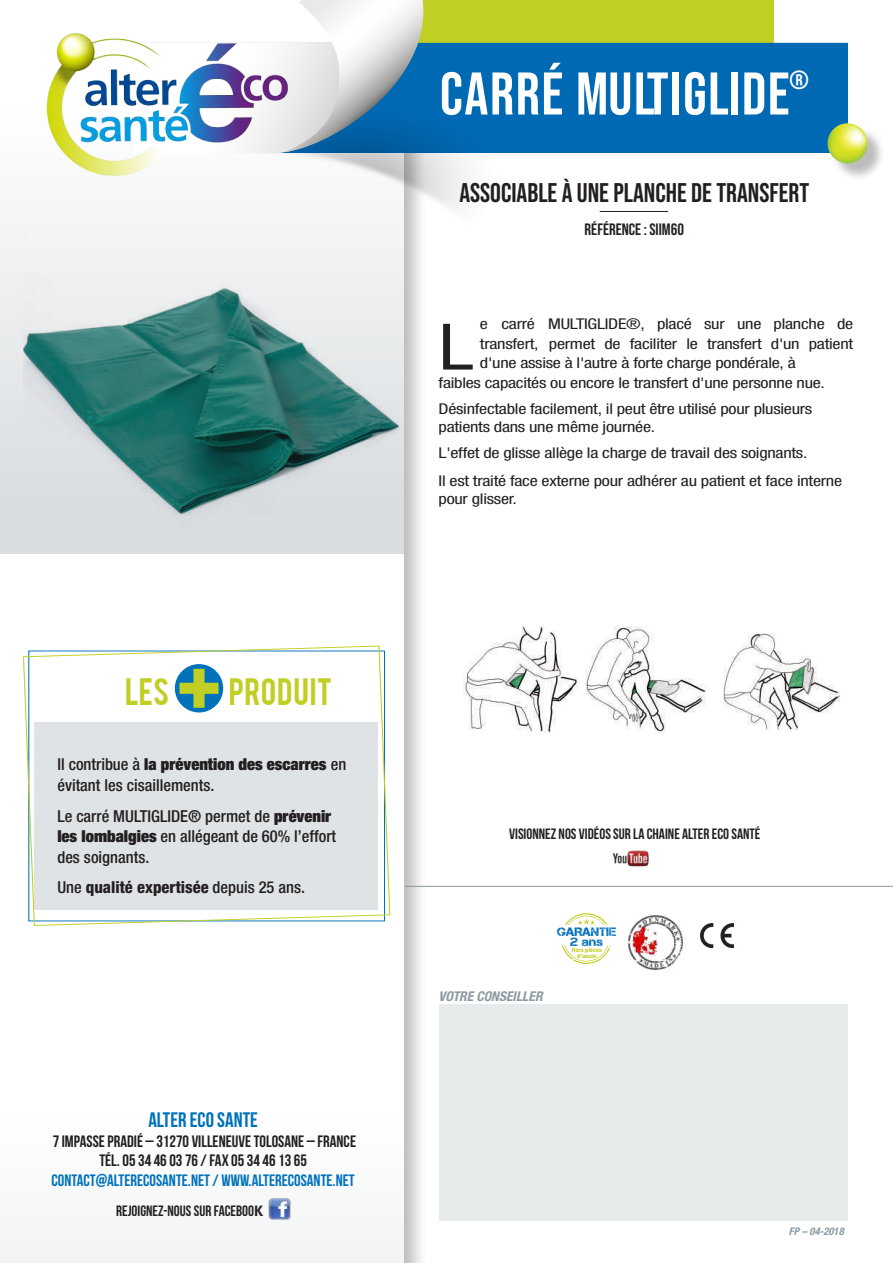
<style>
.page{position:relative;width:893px;height:1263px;background:#fff}
.page>*{position:absolute;margin:0;border:0;box-sizing:border-box;transform-origin:0 0}
.t1{font:condensed 64.05px "Helvetica Neue LT Std";color:#231f20;scale:1.22 1}
.t2{font:60px "Bebas Neue";letter-spacing:.025em;color:#fff}
.t3{font:30px "Bebas";letter-spacing:.015em;color:#c1ce23}
.t4{font:27px "Bebas Neue";color:#231f20}
.t5{font:26.25px "Bebas Neue";color:#fff}
.t6{font:21px "Bebas Neue";color:#0072bc}
.t7{font:500 condensed 16.5px/20.5px "Helvetica Neue LT Std";color:#231f20}
.t8{font:16.5px/19.8px "Bebas Neue";color:#231f20;text-align:center}
.t9{font:16.5px "Bebas Neue";color:#0072bc}
.t10{font:800 condensed 16.5px "Helvetica Neue LT Std";color:#231f20}
.t11{font:15px "Bebas Neue";color:#231f20}
.t12{font:condensed 14.85px/17.9px "Helvetica Neue LT Std";letter-spacing:-.015em;color:#231f20;scale:1.22 1}
.t13{font:italic 700 condensed 13.5px "Helvetica Neue LT Std";color:#8c99a1}
.t14{font:12.15px/10.5px "Capture Smallz";color:#0072bc;text-align:center;scale:1.09 1}
.t15{font:italic 700 condensed 10.5px "Helvetica Neue LT Std";color:#8c99a1}
.t16{font:700 condensed 6px/6px "Helvetica Neue LT Std";color:#c1ce23;text-align:center;scale:1.09 1}
.s1{font-weight:900}
.s2{font-weight:500}
.s3{font-family:"Meta";font-weight:700}
.s4{font-style:inherit}
</style>
<div class="page">
<div style="left:0;top:0;width:428px;height:1263px;background:#231f20;opacity:.3"></div>
<div style="left:0;top:0;width:403px;height:1263px;background:#fff"></div>
<div style="left:383px;top:0;width:391px;height:44px;background:#c1ce23"></div>
<div style="left:1px;top:1112px;width:403px;height:151px;background:#f8f9f9"></div>
<svg style="left:23px;top:645px;width:368px;height:281px"></svg>
<div style="left:34px;top:722px;width:344px;height:187px;background:#e0e3e6"></div>
<div style="left:175px;top:664px;width:48px;height:48px;background:#0072bc;border-radius:50%"></div>
<svg style="left:179px;top:669px;width:40px;height:39px"></svg>
<div style="left:1px;top:103px;width:403px;height:451px;background:linear-gradient(to bottom,#fffffe,#d5d9dd)"></div>
<div style="left:439px;top:1004px;width:408px;height:216px;background:#e8ebec"></div>
<img style="left:268px;top:1198px;width:22px;height:22px">
<img style="left:24px;top:226px;width:379px;height:309px">
<div style="left:643px;top:43px;width:204px;height:110px;background:#0069b4"></div>
<img style="left:208px;top:42px;width:435px;height:252px">
<svg style="left:299px;top:0;width:125px;height:154px"></svg>
<img style="left:38px;top:24px;width:264px;height:159px">
<hr style="left:600px;top:211px;width:68px;height:1px;background:#231f20">
<div style="left:830px;top:126px;width:56px;height:56px;background:#231f20;opacity:.3"></div>
<svg style="left:827px;top:123px;width:40px;height:40px;background:#c9da6f"></svg>
<img style="left:701px;top:924px;width:33px;height:23px">
<svg style="left:562px;top:945px;width:49px;height:19px"></svg>
<svg style="left:565px;top:913px;width:43px;height:12px"></svg>
<img style="left:628px;top:914px;width:57px;height:57px">
<img style="left:613px;top:850px;width:36px;height:17px">
<hr style="left:405px;top:886px;width:488px;height:1px;background:#8c99a1">
<img style="left:463px;top:626px;width:114px;height:107px">
<img style="left:585px;top:626px;width:121px;height:107px">
<img style="left:723px;top:633px;width:117px;height:98px">
<h3 class="t3" style="left:125px;top:670px;width:46px">LES</h3>
<h3 class="t3" style="left:229px;top:670px;width:105px">PRODUIT</h3>
<p class="t7" style="left:57px;top:753px;width:290px;line-height:21px">Il contribue à <span class="s1">la prévention des escarres</span> en évitant les cisaillements.</p>
<p class="t7" style="left:57px;top:805px;width:280px">Le carré MULTIGLIDE® permet de <span class="s1">prévenir les lombalgies</span> en allégeant de 60% l’effort des soignants.</p>
<p class="t10" style="left:57px;top:877px;width:249px"><span class="s2">Une</span> qualité expertisée <span class="s2">depuis 25 ans.</span></p>
<h3 class="t6" style="left:148px;top:1108px;width:111px">ALTER ECO SANTE</h3>
<p class="t8" style="left:53px;top:1131px;width:305px">7 IMPASSE PRADIÉ – 31270 VILLENEUVE TOLOSANE – FRANCE<br>TÉL. 05 34 46 03 76 / FAX 05 34 46 13 65</p>
<p class="t9" style="left:52px;top:1171px;width:305px">CONTACT@ALTERECOSANTE.NET / WWW.ALTERECOSANTE.NET</p>
<p class="t11" style="left:116px;top:1202px;width:148px">REJOIGNEZ-NOUS SUR FACEBOO<span class="s3">K</span></p>
<h2 class="t2" style="left:440px;top:60px;width:351px">CARRÉ MULTIGLIDE</h2>
<h3 class="t5" style="left:789px;top:65px;width:21px">®</h3>
<h3 class="t4" style="left:459px;top:178px;width:351px">ASSOCIABLE À UNE PLANCHE DE TRANSFERT</h3>
<p class="t8" style="left:585px;top:219px;width:101px">RÉFÉRENCE : <span class="s4">SIIM60</span></p>
<h1 class="t1" style="left:439px;top:310px;width:30px">L</h1>
<p class="t12" style="left:480px;top:315px;width:307px">e carré MULTIGLIDE®, placé sur une planche de</p>
<p class="t12" style="left:480px;top:335px;width:307px">transfert, permet de faciliter le transfert d'un patient</p>
<p class="t12" style="left:480px;top:354px;width:260px">d'une assise à l'autre à forte charge pondérale, à</p>
<p class="t12" style="left:439px;top:374px;width:318px">faibles capacités ou encore le transfert d'une personne nue.</p>
<p class="t12" style="left:439px;top:400px;width:308px">Désinfectable facilement, il peut être utilisé pour plusieurs patients dans une même journée.</p>
<p class="t12" style="left:439px;top:439px;width:332px;line-height:27.5px">L'effet de glisse allège la charge de travail des soignants.<br>Il est traité face externe pour adhérer au patient et face interne</p>
<p class="t12" style="left:439px;top:489px;width:66px">pour glisser.</p>
<p class="t11" style="left:509px;top:826px;width:253px">VISIONNEZ NOS VIDÉOS SUR LA CHAINE ALTER ECO SANTÉ</p>
<p class="t13" style="left:439px;top:988px;width:105px">VOTRE CONSEILLER</p>
<p class="t14" style="left:557px;top:926px;width:56px">GARANTIE<br>2 ans</p>
<p class="t16" style="left:572px;top:947px;width:29px">Hors pièces d’usure</p>
<p class="t15" style="left:789px;top:1225px;width:56px">FP – 0<span class="s4">4</span>-2018</p>
</div>
